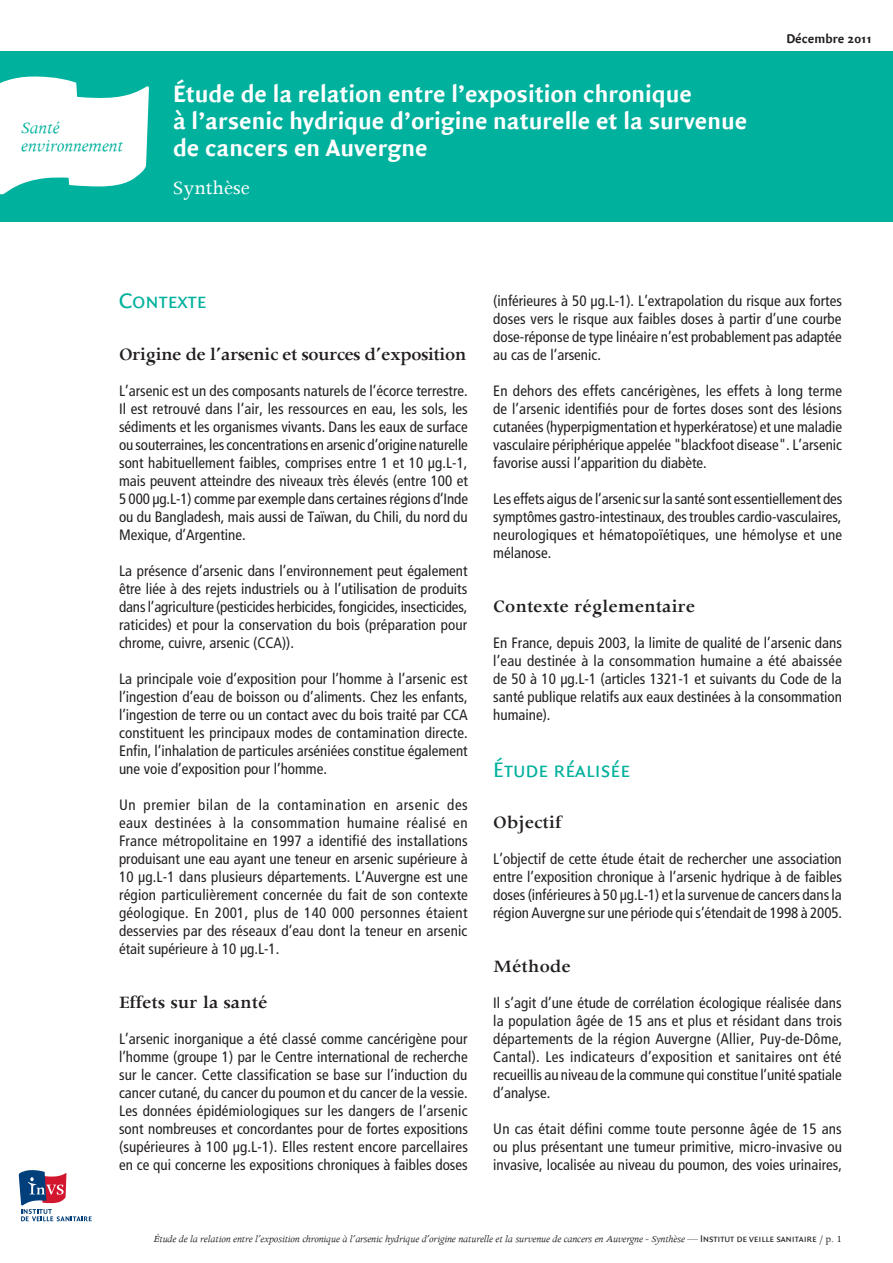
<style>
.page{position:relative;width:893px;height:1263px;background:#fff}
.page>*{position:absolute;margin:0;border:0;box-sizing:border-box;transform-origin:0 0}
.t1{font:700 25.5px/27px "Quadraat Sans";color:#fff}
.t2{font:22.5px "Quadraat Sans Caps";letter-spacing:-.01em;color:#00b19d}
.t3{font:21px "Apollo";color:#fff}
.t4{font:600 19.5px "Apollo";color:#231f20}
.t5{font:600 19.5px "Apollo";letter-spacing:-.03em;color:#231f20}
.t6{font:italic 18px/18px "Apollo";color:#00b19d}
.t7{font:condensed 15px/18px "Frutiger";color:#231f20;text-align:justify}
.t8{font:700 13.5px "Quadraat Sans";color:#231f20}
.t9{font:italic 10.5px "Apollo";letter-spacing:-.015em;color:#231f20}
.s1{font-family:"Quadraat Sans Caps";font-style:normal}
.s2{font-style:normal}
</style>
<div class="page">
<div style="left:0;top:52px;width:893px;height:170px;background:#00b19d"></div>
<svg style="left:0;top:77px;width:149px;height:117px"></svg>
<svg style="left:19px;top:1170px;width:73px;height:51px"></svg>
<p class="t6" style="left:21px;top:119px;width:103px">Santé environnement</p>
<h1 class="t1" style="left:173px;top:81px;width:576px">Étude de la relation entre l’exposition chronique<br>à l’arsenic hydrique d’origine naturelle et la survenue de cancers en Auvergne</h1>
<h3 class="t3" style="left:173px;top:174px;width:78px">Synthèse</h3>
<p class="t8" style="left:786px;top:31px;width:87px">Décembre 2011</p>
<h2 class="t2" style="left:119px;top:288px;width:89px">Contexte</h2>
<h3 class="t5" style="left:119px;top:342px;width:349px">Origine de l’arsenic et sources d’exposition</h3>
<p class="t7" style="left:119px;top:382px;width:351px">L’arsenic est un des composants naturels de l’écorce terrestre.<br>Il est retrouvé dans l’air, les ressources en eau, les sols, les sédiments et les organismes vivants. Dans les eaux de surface ou souterraines, les concentrations en arsenic d’origine naturelle sont habituellement faibles, comprises entre 1 et 10 µg.L-1, mais peuvent atteindre des niveaux très élevés (entre 100 et 5 000 µg.L-1) comme par exemple dans certaines régions d’Inde ou du Bangladesh, mais aussi de Taïwan, du Chili, du nord du Mexique, d’Argentine.</p>
<p class="t7" style="left:119px;top:562px;width:350px">La présence d’arsenic dans l’environnement peut également être liée à des rejets industriels ou à l’utilisation de produits dans l’agriculture (pesticides herbicides, fongicides, insecticides, raticides) et pour la conservation du bois (préparation pour chrome, cuivre, arsenic (CCA)).</p>
<p class="t7" style="left:119px;top:670px;width:350px">La principale voie d’exposition pour l’homme à l’arsenic est l’ingestion d’eau de boisson ou d’aliments. Chez les enfants, l’ingestion de terre ou un contact avec du bois traité par CCA constituent les principaux modes de contamination directe.<br>Enfin, l’inhalation de particules arséniées constitue également une voie d’exposition pour l’homme.</p>
<p class="t7" style="left:119px;top:796px;width:350px">Un premier bilan de la contamination en arsenic des eaux destinées à la consommation humaine réalisé en France métropolitaine en 1997 a identifié des installations produisant une eau ayant une teneur en arsenic supérieure à 10 µg.L-1 dans plusieurs départements. L’Auvergne est une région particulièrement concernée du fait de son contexte géologique. En 2001, plus de 140 000 personnes étaient desservies par des réseaux d’eau dont la teneur en arsenic était supérieure à 10 µg.L-1.</p>
<h3 class="t4" style="left:119px;top:990px;width:150px">Effets sur la santé</h3>
<p class="t7" style="left:119px;top:1030px;width:350px">L’arsenic inorganique a été classé comme cancérigène pour l’homme (groupe 1) par le Centre international de recherche sur le cancer. Cette classification se base sur l’induction du cancer cutané, du cancer du poumon et du cancer de la vessie.<br>Les données épidémiologiques sur les dangers de l’arsenic sont nombreuses et concordantes pour de fortes expositions (supérieures à 100 µg.L-1). Elles restent encore parcellaires en ce qui concerne les expositions chroniques à faibles doses</p>
<p class="t7" style="left:493px;top:292px;width:350px">(inférieures à 50 µg.L-1). L’extrapolation du risque aux fortes doses vers le risque aux faibles doses à partir d’une courbe dose-réponse de type linéaire n’est probablement pas adaptée au cas de l’arsenic.</p>
<p class="t7" style="left:493px;top:382px;width:350px">En dehors des effets cancérigènes, les effets à long terme de l’arsenic identifiés pour de fortes doses sont des lésions cutanées (hyperpigmentation et hyperkératose) et une maladie vasculaire périphérique appelée "blackfoot disease". L’arsenic favorise aussi l’apparition du diabète.</p>
<p class="t7" style="left:493px;top:490px;width:350px">Les effets aigus de l’arsenic sur la santé sont essentiellement des symptômes gastro-intestinaux, des troubles cardio-vasculaires, neurologiques et hématopoïétiques, une hémolyse et une mélanose.</p>
<h3 class="t4" style="left:493px;top:594px;width:204px">Contexte réglementaire</h3>
<p class="t7" style="left:493px;top:634px;width:350px">En France, depuis 2003, la limite de qualité de l’arsenic dans l’eau destinée à la consommation humaine a été abaissée de 50 à 10 µg.L-1 (articles 1321-1 et suivants du Code de la santé publique relatifs aux eaux destinées à la consommation humaine).</p>
<h2 class="t2" style="left:493px;top:757px;width:139px">Étude réalisée</h2>
<h3 class="t4" style="left:493px;top:810px;width:70px">Objectif</h3>
<p class="t7" style="left:493px;top:850px;width:350px">L’objectif de cette étude était de rechercher une association entre l’exposition chronique à l’arsenic hydrique à de faibles doses (inférieures à 50 µg.L-1) et la survenue de cancers dans la région Auvergne sur une période qui s’étendait de 1998 à 2005.</p>
<h3 class="t4" style="left:493px;top:954px;width:79px">Méthode</h3>
<p class="t7" style="left:493px;top:994px;width:350px">Il s’agit d’une étude de corrélation écologique réalisée dans la population âgée de 15 ans et plus et résidant dans trois départements de la région Auvergne (Allier, Puy-de-Dôme, Cantal). Les indicateurs d’exposition et sanitaires ont été recueillis au niveau de la commune qui constitue l’unité spatiale d’analyse.</p>
<p class="t7" style="left:493px;top:1120px;width:350px">Un cas était défini comme toute personne âgée de 15 ans ou plus présentant une tumeur primitive, micro-invasive ou invasive, localisée au niveau du poumon, des voies urinaires,</p>
<p class="t9" style="left:153px;top:1233px;width:690px">Étude de la relation entre l’exposition chronique à l’arsenic hydrique d’origine naturelle et la survenue de cancers en Auvergne - Synthèse — <span class="s1">Institut de veille sanitaire</span> <span class="s2">/ p. 1</span></p>
</div>
